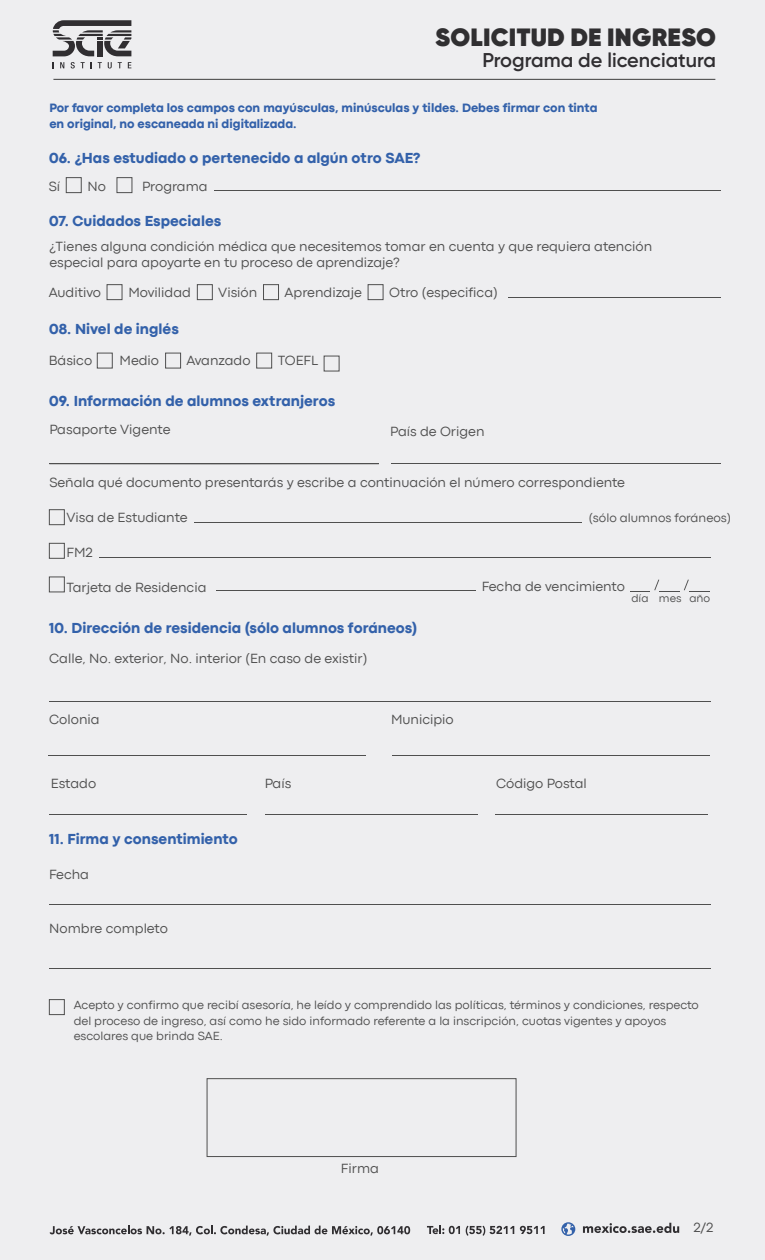
<style>
.page{position:relative;width:765px;height:1260px;background:#eeeef0}
.page>*{position:absolute;margin:0;border:0;box-sizing:border-box;transform-origin:0 0}
.t1{font:800 25px "Gilroy";letter-spacing:.01em;color:#302f31}
.t2{font:600 20px "Gilroy";color:#302e31}
.t3{font:800 15px "Codec Pro";color:#3361aa}
.t4{font:13.75px/16.2px "Codec Pro News";color:#4f4f4f}
.t5{font:800 12.5px/16.2px "Codec Pro";color:#3361aa}
.t6{font:12.5px "Codec Pro News";color:#4f4f4f}
.t7{font:12.12px/15.5px "Codec Pro News";color:#4f4f4f}
.t8{font:11.25px "Codec Pro News";color:#4f4f4f}
</style>
<div class="page">
<svg style="left:50px;top:1226px;width:360px;height:10px"></svg>
<svg style="left:561px;top:1222px;width:14px;height:14px"></svg>
<svg style="left:583px;top:1223px;width:96px;height:10px"></svg>
<svg style="left:427px;top:1225px;width:33px;height:9px"></svg>
<svg style="left:466px;top:1226px;width:48px;height:10px"></svg>
<svg style="left:520px;top:1226px;width:25px;height:8px"></svg>
<hr style="left:53px;top:79px;width:662px;height:1px;background:#3d3d3d">
<svg style="left:53px;top:20px;width:78px;height:36px"></svg>
<svg style="left:60px;top:62px;width:4px;height:6px"></svg>
<svg style="left:71px;top:62px;width:4px;height:6px"></svg>
<svg style="left:81px;top:62px;width:4px;height:6px"></svg>
<svg style="left:98px;top:62px;width:4px;height:6px"></svg>
<svg style="left:108px;top:62px;width:4px;height:6px"></svg>
<svg style="left:118px;top:62px;width:4px;height:6px"></svg>
<svg style="left:128px;top:62px;width:3px;height:6px"></svg>
<div style="left:66px;top:177px;width:16px;height:16px;border:1px solid #4f4f4f"></div>
<div style="left:107px;top:284px;width:15px;height:16px;border:1px solid #4f4f4f"></div>
<div style="left:97px;top:353px;width:16px;height:15px;border:1px solid #4f4f4f"></div>
<div style="left:49px;top:509px;width:16px;height:16px;border:1px solid #4f4f4f"></div>
<div style="left:49px;top:543px;width:16px;height:16px;border:1px solid #4f4f4f"></div>
<div style="left:49px;top:577px;width:16px;height:15px;border:1px solid #4f4f4f"></div>
<div style="left:49px;top:999px;width:16px;height:16px;border:1px solid #4f4f4f"></div>
<div style="left:165px;top:353px;width:16px;height:15px;border:1px solid #4f4f4f"></div>
<div style="left:256px;top:353px;width:16px;height:15px;border:1px solid #4f4f4f"></div>
<div style="left:197px;top:284px;width:16px;height:16px;border:1px solid #4f4f4f"></div>
<div style="left:263px;top:284px;width:16px;height:16px;border:1px solid #4f4f4f"></div>
<div style="left:368px;top:284px;width:15px;height:16px;border:1px solid #4f4f4f"></div>
<div style="left:117px;top:177px;width:15px;height:16px;border:1px solid #4f4f4f"></div>
<div style="left:207px;top:1078px;width:309px;height:79px;border:1px solid #4f4f4f"></div>
<svg style="left:630px;top:580px;width:79px;height:12px"></svg>
<hr style="left:49px;top:968px;width:661px;height:1px;background:#4f4f4f">
<hr style="left:49px;top:904px;width:661px;height:1px;background:#4f4f4f">
<hr style="left:49px;top:701px;width:661px;height:1px;background:#4f4f4f">
<hr style="left:49px;top:463px;width:330px;height:1px;background:#4f4f4f">
<hr style="left:391px;top:463px;width:330px;height:1px;background:#4f4f4f">
<hr style="left:214px;top:190px;width:507px;height:1px;background:#4f4f4f">
<hr style="left:509px;top:297px;width:212px;height:1px;background:#4f4f4f">
<hr style="left:99px;top:557px;width:611px;height:1px;background:#4f4f4f">
<hr style="left:216px;top:590px;width:260px;height:1px;background:#4f4f4f">
<hr style="left:49px;top:755px;width:317px;height:1px;background:#4f4f4f">
<hr style="left:392px;top:755px;width:317px;height:1px;background:#4f4f4f">
<hr style="left:49px;top:814px;width:197px;height:1px;background:#4f4f4f">
<hr style="left:265px;top:814px;width:212px;height:1px;background:#4f4f4f">
<hr style="left:496px;top:814px;width:212px;height:1px;background:#4f4f4f">
<hr style="left:194px;top:522px;width:387px;height:1px;background:#4f4f4f">
<h1 class="t1" style="left:436px;top:21px;width:282px">SOLICITUD DE INGRESO</h1>
<h2 class="t2" style="left:482px;top:48px;width:235px">Programa de licenciatura</h2>
<p class="t5" style="left:49px;top:100px;width:550px">Por favor completa los campos con mayúsculas, minúsculas y tildes. Debes firmar con tinta en original, no escaneada ni digitalizada.</p>
<p class="t3" style="left:49px;top:149px;width:373px">06. ¿Has estudiado o pertenecido a algún otro SAE?</p>
<p class="t4" style="left:49px;top:178px;width:13px">Sí</p>
<p class="t4" style="left:88px;top:178px;width:20px">No</p>
<p class="t4" style="left:142px;top:178px;width:67px">Programa</p>
<p class="t3" style="left:49px;top:212px;width:173px">07. Cuidados Especiales</p>
<p class="t4" style="left:49px;top:238px;width:604px">¿Tienes alguna condición médica que necesitemos tomar en cuenta y que requiera atención especial para apoyarte en tu proceso de aprendizaje?</p>
<p class="t4" style="left:49px;top:285px;width:54px">Auditivo</p>
<p class="t4" style="left:128px;top:285px;width:64px">Movilidad</p>
<p class="t4" style="left:218px;top:285px;width:41px">Visión</p>
<p class="t4" style="left:285px;top:285px;width:79px">Aprendizaje</p>
<p class="t4" style="left:389px;top:285px;width:110px">Otro (especifica)</p>
<p class="t3" style="left:49px;top:320px;width:131px">08. Nivel de inglés</p>
<p class="t4" style="left:49px;top:352px;width:45px">Básico</p>
<p class="t4" style="left:120px;top:352px;width:41px">Medio</p>
<p class="t4" style="left:186px;top:352px;width:66px">Avanzado</p>
<p class="t4" style="left:278px;top:352px;width:42px">TOEFL</p>
<p class="t3" style="left:49px;top:392px;width:287px">09. Información de alumnos extranjeros</p>
<p class="t4" style="left:49px;top:421px;width:123px">Pasaporte Vigente</p>
<p class="t4" style="left:390px;top:423px;width:96px">País de Origen</p>
<p class="t4" style="left:49px;top:474px;width:577px">Señala qué documento presentarás y escribe a continuación el número correspondiente</p>
<p class="t4" style="left:66px;top:509px;width:123px">Visa de Estudiante</p>
<p class="t4" style="left:66px;top:544px;width:28px">FM2</p>
<p class="t4" style="left:66px;top:579px;width:142px">Tarjeta de Residencia</p>
<p class="t6" style="left:589px;top:510px;width:144px">(sólo alumnos foráneos)</p>
<p class="t4" style="left:482px;top:578px;width:145px">Fecha de vencimiento</p>
<p class="t8" style="left:631px;top:591px;width:80px">día mes año</p>
<p class="t3" style="left:49px;top:619px;width:369px">10. Dirección de residencia (sólo alumnos foráneos)</p>
<p class="t4" style="left:49px;top:650px;width:320px">Calle, No. exterior, No. interior (En caso de existir)</p>
<p class="t4" style="left:49px;top:711px;width:52px">Colonia</p>
<p class="t4" style="left:51px;top:775px;width:47px">Estado</p>
<p class="t3" style="left:49px;top:830px;width:190px">11. Firma y consentimiento</p>
<p class="t4" style="left:49px;top:866px;width:41px">Fecha</p>
<p class="t4" style="left:49px;top:920px;width:120px">Nombre completo</p>
<p class="t4" style="left:265px;top:775px;width:28px">País</p>
<p class="t4" style="left:391px;top:711px;width:64px">Municipio</p>
<p class="t4" style="left:496px;top:775px;width:92px">Código Postal</p>
<p class="t7" style="left:74px;top:997px;width:627px">Acepto y confirmo que recibí asesoría, he leído y comprendido las políticas, términos y condiciones, respecto del proceso de ingreso, así como he sido informado referente a la inscripción, cuotas vigentes y apoyos escolares que brinda SAE.</p>
<p class="t4" style="left:341px;top:1160px;width:40px">Firma</p>
<p class="t4" style="left:694px;top:1220px;width:21px">2/2</p>
</div>
